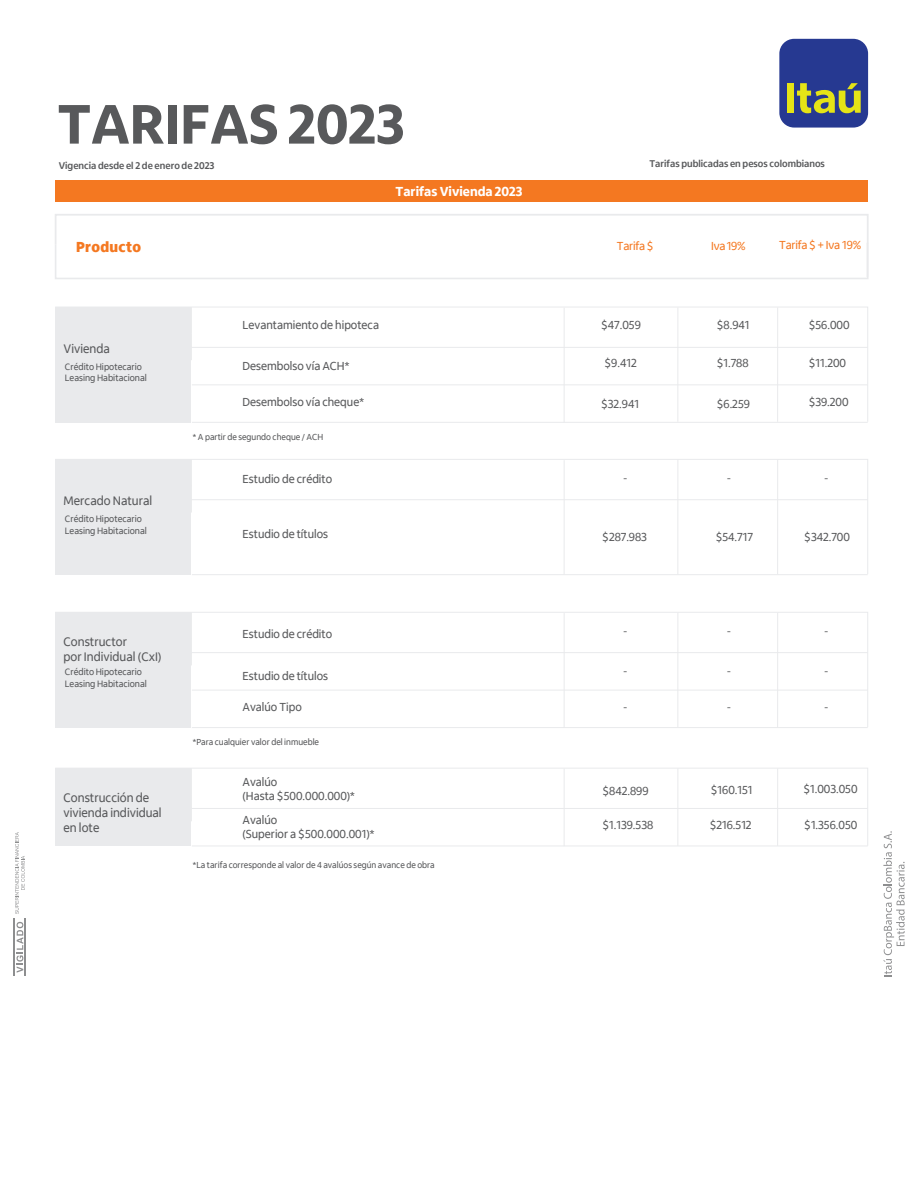
<style>
.page{position:relative;width:918px;height:1188px;background:#fff}
.page>*{position:absolute;margin:0;border:0;box-sizing:border-box;transform-origin:0 0}
.t1{font:800 57.15px "Itau Display Pro";color:#58595b}
.t2{font:800 15px "Itau Display Pro";letter-spacing:.02em;color:#f47821}
.t3{font:800 13.5px "Itau Display Pro";color:#fff}
.t4{font:12.75px/15.3px "Itau Display";color:#58595b}
.t5{font:12px/14.4px "Itau Display";color:#58595b}
.t6{font:12px "Itau Display Pro";letter-spacing:-.02em;color:#f47821}
.t7{font:12px "Myriad Pro";color:#58595b}
.t8{font:700 10.05px "Itau Display Pro";color:#58595b}
.t9{font:9.45px/11.4px "Itau Display";color:#58595b}
.t10{font:9px "Itau Display";color:#58595b}
</style>
<div class="page">
<div style="left:779px;top:39px;width:89px;height:89px;background:#263991;border-radius:15px"></div>
<div style="left:787px;top:83px;width:7px;height:30px;background:#e5e416"></div>
<svg style="left:797px;top:83px;width:64px;height:30px"></svg>
<div style="left:56px;top:181px;width:812px;height:21px;background:#f47821"></div>
<div style="left:55px;top:214px;width:814px;height:31px;border:2px solid #e9eaec"></div>
<div style="left:55px;top:243px;width:814px;height:36px;border:2px solid #e9eaec"></div>
<hr style="left:867px;top:243px;width:1px;height:34px;background:#e9eaec">
<svg style="left:55px;top:306px;width:813px;height:116px"></svg>
<hr style="left:190px;top:307px;width:2px;height:27px;background:#e9eaec">
<hr style="left:190px;top:333px;width:2px;height:27px;background:#e9eaec">
<div style="left:56px;top:307px;width:135px;height:115px;background:#e9eaec"></div>
<hr style="left:191px;top:347px;width:677px;height:1px;background:#e9eaec">
<hr style="left:192px;top:385px;width:676px;height:1px;background:#e9eaec">
<hr style="left:192px;top:422px;width:676px;height:1px;background:#e9eaec">
<hr style="left:777px;top:308px;width:1px;height:114px;background:#e9eaec">
<hr style="left:678px;top:308px;width:1px;height:114px;background:#e9eaec">
<hr style="left:564px;top:308px;width:1px;height:114px;background:#e9eaec">
<hr style="left:13px;top:919px;width:2px;height:57px;background:#58595b">
<hr style="left:25px;top:919px;width:1px;height:57px;background:#58595b">
<svg style="left:15px;top:832px;width:10px;height:82px"></svg>
<svg style="left:17px;top:922px;width:6px;height:51px"></svg>
<svg style="left:883px;top:831px;width:22px;height:146px"></svg>
<svg style="left:55px;top:459px;width:813px;height:116px"></svg>
<hr style="left:190px;top:459px;width:2px;height:27px;background:#e9eaec">
<hr style="left:190px;top:486px;width:2px;height:27px;background:#e9eaec">
<div style="left:56px;top:459px;width:135px;height:116px;background:#e9eaec"></div>
<hr style="left:191px;top:499px;width:677px;height:1px;background:#e9eaec">
<hr style="left:192px;top:574px;width:676px;height:1px;background:#e9eaec">
<hr style="left:777px;top:460px;width:1px;height:114px;background:#e9eaec">
<hr style="left:678px;top:460px;width:1px;height:114px;background:#e9eaec">
<hr style="left:564px;top:460px;width:1px;height:114px;background:#e9eaec">
<svg style="left:55px;top:612px;width:813px;height:116px"></svg>
<hr style="left:190px;top:612px;width:2px;height:27px;background:#e9eaec">
<hr style="left:190px;top:639px;width:2px;height:26px;background:#e9eaec">
<div style="left:56px;top:612px;width:135px;height:116px;background:#e9eaec"></div>
<hr style="left:191px;top:652px;width:677px;height:1px;background:#e9eaec">
<hr style="left:192px;top:690px;width:676px;height:1px;background:#e9eaec">
<hr style="left:192px;top:727px;width:676px;height:1px;background:#e9eaec">
<hr style="left:777px;top:613px;width:1px;height:114px;background:#e9eaec">
<hr style="left:678px;top:613px;width:1px;height:114px;background:#e9eaec">
<hr style="left:564px;top:613px;width:1px;height:114px;background:#e9eaec">
<svg style="left:55px;top:768px;width:813px;height:78px"></svg>
<hr style="left:190px;top:768px;width:2px;height:27px;background:#e9eaec">
<hr style="left:190px;top:795px;width:2px;height:26px;background:#e9eaec">
<div style="left:56px;top:768px;width:135px;height:77px;background:#e9eaec"></div>
<hr style="left:191px;top:808px;width:677px;height:1px;background:#e9eaec">
<hr style="left:192px;top:846px;width:676px;height:1px;background:#e9eaec">
<hr style="left:777px;top:768px;width:1px;height:78px;background:#e9eaec">
<hr style="left:678px;top:768px;width:1px;height:78px;background:#e9eaec">
<hr style="left:564px;top:769px;width:1px;height:77px;background:#e9eaec">
<h1 class="t1" style="left:58px;top:91px;width:348px">TARIFAS 2023</h1>
<p class="t8" style="left:59px;top:160px;width:157px">Vigencia desde el 2 de enero de 2023</p>
<p class="t3" style="left:396px;top:184px;width:128px">Tarifas Vivienda 2023</p>
<p class="t8" style="left:649px;top:158px;width:177px">Tarifas publicadas en pesos colombianos</p>
<p class="t2" style="left:76px;top:238px;width:66px">Producto</p>
<p class="t6" style="left:617px;top:240px;width:38px">Tarifa$</p>
<p class="t6" style="left:711px;top:240px;width:36px">Iva 19%</p>
<p class="t6" style="left:779px;top:238px;width:83px">Tarifa$+Iva 19%</p>
<p class="t4" style="left:64px;top:341px;width:48px">Vivienda</p>
<p class="t9" style="left:65px;top:361px;width:83px">Crédito Hipotecario<br>Leasing Habitacional</p>
<p class="t4" style="left:64px;top:493px;width:90px">Mercado Natural</p>
<p class="t9" style="left:65px;top:514px;width:83px">Crédito Hipotecario<br>Leasing Habitacional</p>
<p class="t5" style="left:242px;top:318px;width:138px">Levantamiento de hipoteca</p>
<p class="t5" style="left:601px;top:318px;width:41px">$47.059</p>
<p class="t5" style="left:717px;top:318px;width:34px">$8.941</p>
<p class="t5" style="left:809px;top:318px;width:42px">$56.000</p>
<p class="t5" style="left:242px;top:359px;width:108px">Desembolso vía ACH*</p>
<p class="t5" style="left:242px;top:395px;width:123px">Desembolso vía cheque*</p>
<p class="t10" style="left:193px;top:431px;width:132px">* A partir de segundo cheque / ACH</p>
<p class="t5" style="left:605px;top:356px;width:34px">$9.412</p>
<p class="t5" style="left:601px;top:397px;width:39px">$32.941</p>
<p class="t5" style="left:717px;top:356px;width:33px">$1.788</p>
<p class="t5" style="left:717px;top:397px;width:35px">$6.259</p>
<p class="t5" style="left:809px;top:356px;width:39px">$11.200</p>
<p class="t5" style="left:809px;top:395px;width:41px">$39.200</p>
<p class="t5" style="left:242px;top:472px;width:91px">Estudio de crédito</p>
<p class="t5" style="left:242px;top:527px;width:87px">Estudio de títulos</p>
<p class="t7" style="left:623px;top:471px;width:5px">-</p>
<p class="t7" style="left:727px;top:471px;width:5px">-</p>
<p class="t7" style="left:825px;top:471px;width:5px">-</p>
<p class="t5" style="left:602px;top:529px;width:46px">$287.983</p>
<p class="t5" style="left:716px;top:529px;width:39px">$54.717</p>
<p class="t5" style="left:804px;top:529px;width:47px">$342.700</p>
<p class="t4" style="left:64px;top:634px;width:100px">Constructor<br>por Individual (CxI)</p>
<p class="t9" style="left:65px;top:666px;width:83px">Crédito Hipotecario<br>Leasing Habitacional</p>
<p class="t4" style="left:64px;top:790px;width:100px">Construcción de vivienda individual en lote</p>
<p class="t5" style="left:242px;top:627px;width:91px">Estudio de crédito</p>
<p class="t5" style="left:242px;top:669px;width:87px">Estudio de títulos</p>
<p class="t5" style="left:242px;top:700px;width:61px">Avalúo Tipo</p>
<p class="t10" style="left:193px;top:737px;width:128px">*Para cualquier valor del inmueble</p>
<p class="t5" style="left:242px;top:775px;width:114px">Avalúo<br>(Hasta $500.000.000)*</p>
<p class="t5" style="left:242px;top:813px;width:133px">Avalúo<br>(Superior a $500.000.001)*</p>
<p class="t10" style="left:193px;top:860px;width:243px">*La tarifa corresponde al valor de 4 avalúos según avance de obra</p>
<p class="t7" style="left:623px;top:624px;width:5px">-</p>
<p class="t7" style="left:727px;top:624px;width:5px">-</p>
<p class="t7" style="left:825px;top:624px;width:5px">-</p>
<p class="t7" style="left:623px;top:664px;width:5px">-</p>
<p class="t7" style="left:727px;top:664px;width:5px">-</p>
<p class="t7" style="left:825px;top:664px;width:5px">-</p>
<p class="t7" style="left:623px;top:700px;width:5px">-</p>
<p class="t7" style="left:727px;top:700px;width:5px">-</p>
<p class="t7" style="left:825px;top:700px;width:5px">-</p>
<p class="t5" style="left:603px;top:784px;width:47px">$842.899</p>
<p class="t5" style="left:711px;top:783px;width:43px">$160.151</p>
<p class="t5" style="left:803px;top:782px;width:56px">$1.003.050</p>
<p class="t5" style="left:603px;top:818px;width:52px">$1.139.538</p>
<p class="t5" style="left:710px;top:818px;width:43px">$216.512</p>
<p class="t5" style="left:804px;top:818px;width:55px">$1.356.050</p>
</div>
